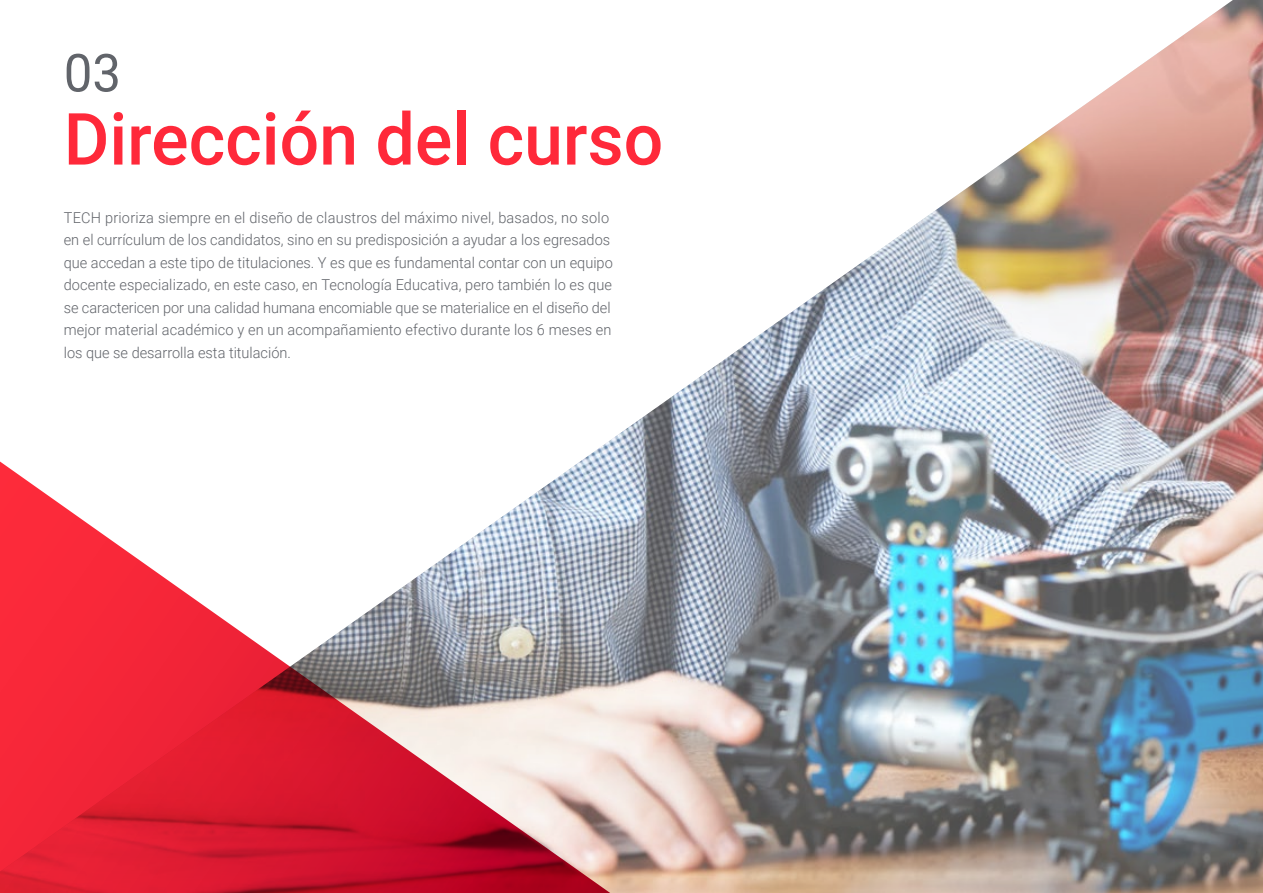
<style>
.page{position:relative;width:1263px;height:893px;background:#fff}
.page>*{position:absolute;margin:0;border:0;box-sizing:border-box;transform-origin:0 0}
.t1{font:500 72px "Roboto";color:#ff293a}
.t2{font:52.5px "Roboto";color:#61646a}
.t3{font:300 15px/22.5px "Roboto";color:#61646a}
</style>
<div class="page">
<img style="left:602px;top:0;width:661px;height:893px">
<svg style="left:0;top:446px;width:640px;height:447px"></svg>
<h2 class="t2" style="left:64px;top:36px;width:59px">03</h2>
<h1 class="t1" style="left:64px;top:89px;width:601px">Dirección del curso</h1>
<p class="t3" style="left:64px;top:205px;width:550px">TECH prioriza siempre en el diseño de claustros del máximo nivel, basados, no solo en el currículum de los candidatos, sino en su predisposición a ayudar a los egresados que accedan a este tipo de titulaciones. Y es que es fundamental contar con un equipo docente especializado, en este caso, en Tecnología Educativa, pero también lo es que se caractericen por una calidad humana encomiable que se materialice en el diseño del mejor material académico y en un acompañamiento efectivo durante los 6 meses en los que se desarrolla esta titulación.</p>
</div>
